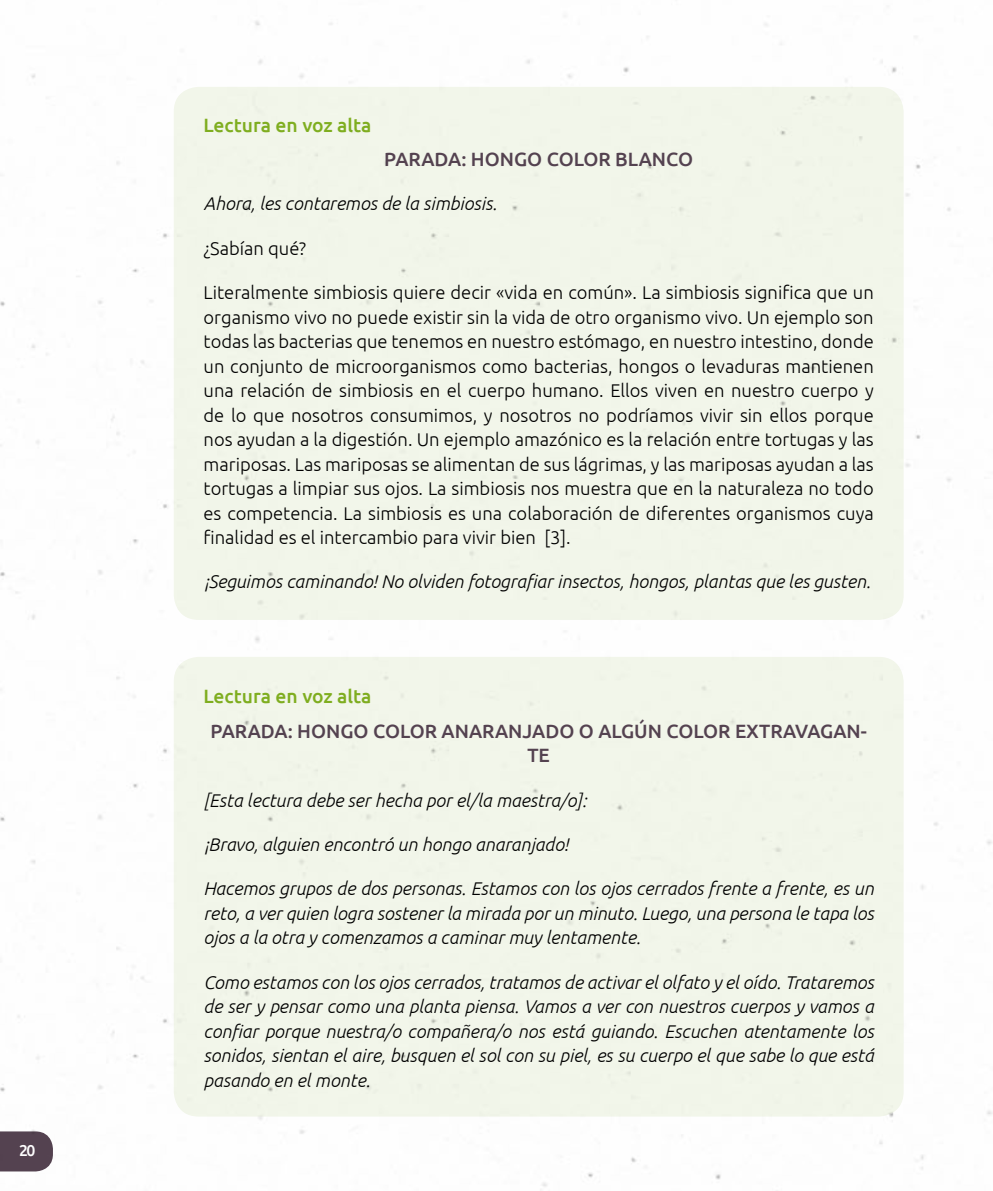
<style>
.page{position:relative;width:993px;height:1191px;background:#fff}
.page>*{position:absolute;margin:0;border:0;box-sizing:border-box;transform-origin:0 0}
.t1{font:500 19.25px/24.5px "Ubuntu";color:#554351;text-align:center}
.t2{font:500 19.25px "Ubuntu";color:#80af21}
.t3{font:300 18.38px/24.5px "Ubuntu";color:#000;text-align:justify}
.t4{font:italic 300 18.38px/24.5px "Ubuntu";color:#000;text-align:justify}
.t5{font:500 15.75px "Ubuntu";color:#fff}
</style>
<div class="page">
<img style="left:0;top:20px;width:992px;height:1167px">
<div style="left:174px;top:657px;width:729px;height:459px;background:#f3f7eb;border-radius:25px"></div>
<div style="left:174px;top:87px;width:729px;height:533px;background:#f3f7eb;border-radius:25px"></div>
<p class="t5" style="left:19px;top:1140px;width:18px">20</p>
<p class="t2" style="left:203px;top:112px;width:169px">Lectura en voz alta</p>
<p class="t1" style="left:384px;top:146px;width:310px">PARADA: HONGO COLOR BLANCO</p>
<p class="t4" style="left:203px;top:191px;width:295px">Ahora, les contaremos de la simbiosis.</p>
<p class="t3" style="left:203px;top:235px;width:104px">¿Sabían qué?</p>
<p class="t3" style="left:203px;top:280px;width:671px">Literalmente simbiosis quiere decir «vida en común». La simbiosis significa que un organismo vivo no puede existir sin la vida de otro organismo vivo. Un ejemplo son todas las bacterias que tenemos en nuestro estómago, en nuestro intestino, donde un conjunto de microorganismos como bacterias, hongos o levaduras mantienen una relación de simbiosis en el cuerpo humano. Ellos viven en nuestro cuerpo y de lo que nosotros consumimos, y nosotros no podríamos vivir sin ellos porque nos ayudan a la digestión. Un ejemplo amazónico es la relación entre tortugas y las mariposas. Las mariposas se alimentan de sus lágrimas, y las mariposas ayudan a las tortugas a limpiar sus ojos. La simbiosis nos muestra que en la naturaleza no todo es competencia. La simbiosis es una colaboración de diferentes organismos cuya finalidad es el intercambio para vivir bien [3].</p>
<p class="t4" style="left:203px;top:569px;width:668px">¡Seguimos caminando! No olviden fotografiar insectos, hongos, plantas que les gusten.</p>
<p class="t2" style="left:203px;top:684px;width:169px">Lectura en voz alta</p>
<p class="t1" style="left:210px;top:718px;width:657px">PARADA: HONGO COLOR ANARANJADO O ALGÚN COLOR EXTRAVAGAN-<br>TE</p>
<p class="t4" style="left:203px;top:787px;width:384px">[Esta lectura debe ser hecha por el/la maestra/o]:</p>
<p class="t4" style="left:203px;top:831px;width:366px">¡Bravo, alguien encontró un hongo anaranjado!</p>
<p class="t4" style="left:203px;top:876px;width:671px">Hacemos grupos de dos personas. Estamos con los ojos cerrados frente a frente, es un reto, a ver quien logra sostener la mirada por un minuto. Luego, una persona le tapa los ojos a la otra y comenzamos a caminar muy lentamente.</p>
<p class="t4" style="left:203px;top:969px;width:671px">Como estamos con los ojos cerrados, tratamos de activar el olfato y el oído. Trataremos de ser y pensar como una planta piensa. Vamos a ver con nuestros cuerpos y vamos a confiar porque nuestra/o compañera/o nos está guiando. Escuchen atentamente los sonidos, sientan el aire, busquen el sol con su piel, es su cuerpo el que sabe lo que está pasando en el monte.</p>
</div>
